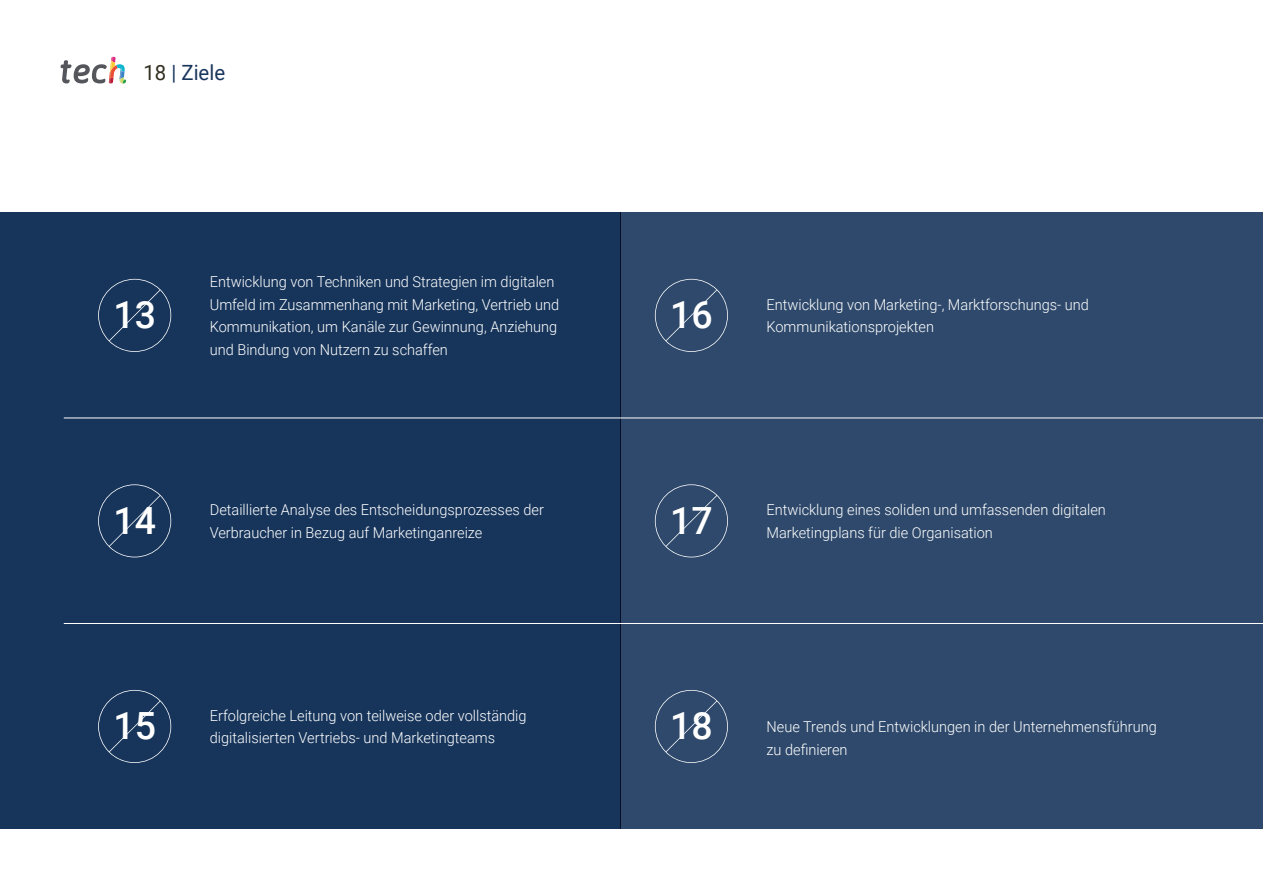
<style>
.page{position:relative;width:1263px;height:893px;background:#fff}
.page>*{position:absolute;margin:0;border:0;box-sizing:border-box;transform-origin:0 0}
.t1{font:500 37.5px "Roboto";color:#fff}
.t2{font:21px "Roboto";color:#1a355c}
.t3{font:300 15px/22.5px "Roboto";color:#fff}
.s1{color:#312e20}
</style>
<div class="page">
<svg style="left:61px;top:57px;width:65px;height:27px"></svg>
<div style="left:621px;top:213px;width:642px;height:616px;background:#2e496b"></div>
<div style="left:0;top:213px;width:621px;height:616px;background:#17355b"></div>
<svg style="left:98px;top:484px;width:73px;height:73px"></svg>
<svg style="left:98px;top:279px;width:73px;height:73px"></svg>
<svg style="left:98px;top:690px;width:73px;height:73px"></svg>
<svg style="left:655px;top:279px;width:73px;height:73px"></svg>
<svg style="left:655px;top:484px;width:73px;height:73px"></svg>
<svg style="left:655px;top:690px;width:73px;height:73px"></svg>
<hr style="left:64px;top:418px;width:1199px;height:1px;background:#fff">
<hr style="left:64px;top:623px;width:1199px;height:1px;background:#fff">
<h2 class="t2" style="left:144px;top:57px;width:83px"><span class="s1">18</span> | Ziele</h2>
<h1 class="t1" style="left:113px;top:288px;width:44px">13</h1>
<p class="t3" style="left:210px;top:270px;width:351px">Entwicklung von Techniken und Strategien im digitalen Umfeld im Zusammenhang mit Marketing, Vertrieb und Kommunikation, um Kanäle zur Gewinnung, Anziehung und Bindung von Nutzern zu schaffen</p>
<h1 class="t1" style="left:113px;top:494px;width:44px">14</h1>
<p class="t3" style="left:210px;top:498px;width:336px">Detaillierte Analyse des Entscheidungsprozesses der</p>
<p class="t3" style="left:210px;top:521px;width:274px">Verbraucher in Bezug auf Marketinganreize</p>
<h1 class="t1" style="left:113px;top:699px;width:44px">15</h1>
<p class="t3" style="left:210px;top:704px;width:318px">Erfolgreiche Leitung von teilweise oder vollständig</p>
<p class="t3" style="left:210px;top:726px;width:287px">digitalisierten Vertriebs- und Marketingteams</p>
<h1 class="t1" style="left:670px;top:288px;width:44px">16</h1>
<p class="t3" style="left:766px;top:293px;width:324px">Entwicklung von Marketing-, Marktforschungs- und</p>
<p class="t3" style="left:766px;top:315px;width:169px">Kommunikationsprojekten</p>
<h1 class="t1" style="left:670px;top:494px;width:44px">17</h1>
<p class="t3" style="left:766px;top:498px;width:341px">Entwicklung eines soliden und umfassenden digitalen</p>
<p class="t3" style="left:766px;top:521px;width:228px">Marketingplans für die Organisation</p>
<h1 class="t1" style="left:670px;top:699px;width:44px">18</h1>
<p class="t3" style="left:766px;top:715px;width:392px">Neue Trends und Entwicklungen in der Unternehmensführung zu definieren</p>
</div>
